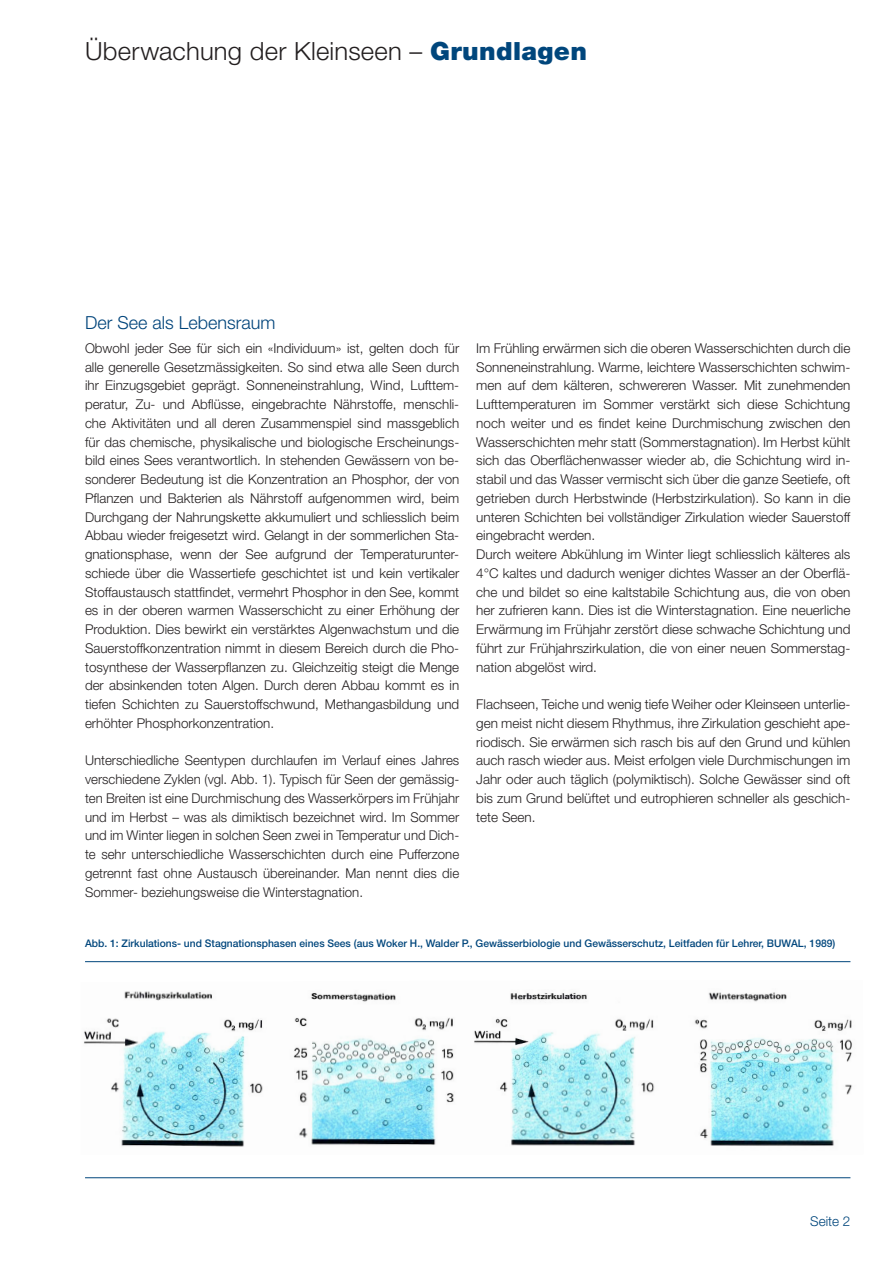
<style>
.page{position:relative;width:893px;height:1263px;background:#fff}
.page>*{position:absolute;margin:0;border:0;box-sizing:border-box;transform-origin:0 0}
.t1{font:300 25.2px "Helvetica Neue LT";letter-spacing:.01em;color:#231f20}
.t2{font:300 18px "Helvetica Neue LT";color:#00447b}
.t3{font:300 13.5px/18.8px "Helvetica Neue LT";color:#231f20;text-align:justify}
.t4{font:300 13.5px "Helvetica Neue LT";color:#00467c}
.t5{font:500 10.5px "Helvetica Neue LT";color:#00467c}
.s1{font-weight:900;color:#00467c}
</style>
<div class="page">
<img style="left:84px;top:991px;width:769px;height:156px">
<hr style="left:85px;top:961px;width:765px;height:1px;background:#00467c">
<hr style="left:85px;top:1177px;width:765px;height:1px;background:#00467c">
<h1 class="t1" style="left:85px;top:36px;width:503px">Überwachung der Kleinseen – <span class="s1">Grundlagen</span></h1>
<h2 class="t2" style="left:85px;top:312px;width:192px">Der See als Lebensraum</h2>
<p class="t3" style="left:85px;top:338px;width:376px">Obwohl jeder See für sich ein «Individuum» ist, gelten doch für alle generelle Gesetzmässigkeiten. So sind etwa alle Seen durch ihr Einzugsgebiet geprägt. Sonneneinstrahlung, Wind, Lufttem&shy;peratur, Zu- und Abflüsse, eingebrachte Nährstoffe, menschli&shy;che Aktivitäten und all deren Zusammenspiel sind massgeblich für das chemische, physikalische und biologische Erscheinungs&shy;bild eines Sees verantwortlich. In stehenden Gewässern von be&shy;sonderer Bedeutung ist die Konzentration an Phosphor, der von Pflanzen und Bakterien als Nährstoff aufgenommen wird, beim Durchgang der Nahrungskette akkumuliert und schliesslich beim Abbau wieder freigesetzt wird. Gelangt in der sommerlichen Sta&shy;gnationsphase, wenn der See aufgrund der Temperaturunter&shy;schiede über die Wassertiefe geschichtet ist und kein vertikaler Stoffaustausch stattfindet, vermehrt Phosphor in den See, kommt es in der oberen warmen Wasserschicht zu einer Erhöhung der Produktion. Dies bewirkt ein verstärktes Algenwachstum und die Sauerstoffkonzentration nimmt in diesem Bereich durch die Pho&shy;tosynthese der Wasserpflanzen zu. Gleichzeitig steigt die Menge der absinkenden toten Algen. Durch deren Abbau kommt es in tiefen Schichten zu Sauerstoffschwund, Methangasbildung und erhöhter Phosphorkonzentration.</p>
<p class="t3" style="left:85px;top:751px;width:376px">Unterschiedliche Seentypen durchlaufen im Verlauf eines Jahres verschiedene Zyklen (vgl. Abb. 1). Typisch für Seen der gemässig&shy;ten Breiten ist eine Durchmischung des Wasserkörpers im Frühjahr und im Herbst – was als dimiktisch bezeichnet wird. Im Sommer und im Winter liegen in solchen Seen zwei in Temperatur und Dich&shy;te sehr unterschiedliche Wasserschichten durch eine Pufferzone getrennt fast ohne Austausch übereinander. Man nennt dies die Sommer- beziehungsweise die Winterstagnation.</p>
<p class="t3" style="left:476px;top:338px;width:376px;text-align:left">Im Frühling erwärmen sich die oberen Wasserschichten durch die Sonneneinstrahlung. Warme, leichtere Wasserschichten schwim&shy;men auf dem kälteren, schwereren Wasser. Mit zunehmenden Lufttemperaturen im Sommer verstärkt sich diese Schichtung noch weiter und es findet keine Durchmischung zwischen den Wasserschichten mehr statt (Sommerstagnation). Im Herbst kühlt sich das Oberflächenwasser wieder ab, die Schichtung wird in&shy;stabil und das Wasser vermischt sich über die ganze Seetiefe, oft getrieben durch Herbstwinde (Herbstzirkulation). So kann in die unteren Schichten bei vollständiger Zirkulation wieder Sauerstoff eingebracht werden.<br>Durch weitere Abkühlung im Winter liegt schliesslich kälteres als 4°C kaltes und dadurch weniger dichtes Wasser an der Oberflä&shy;che und bildet so eine kaltstabile Schichtung aus, die von oben her zufrieren kann. Dies ist die Winterstagnation. Eine neuerliche Erwärmung im Frühjahr zerstört diese schwache Schichtung und führt zur Frühjahrszirkulation, die von einer neuen Sommerstag&shy;nation abgelöst wird.</p>
<p class="t3" style="left:476px;top:695px;width:376px">Flachseen, Teiche und wenig tiefe Weiher oder Kleinseen unterlie&shy;gen meist nicht diesem Rhythmus, ihre Zirkulation geschieht ape&shy;riodisch. Sie erwärmen sich rasch bis auf den Grund und kühlen auch rasch wieder aus. Meist erfolgen viele Durchmischungen im Jahr oder auch täglich (polymiktisch). Solche Gewässer sind oft bis zum Grund belüftet und eutrophieren schneller als geschich&shy;tete Seen.</p>
<p class="t5" style="left:85px;top:936px;width:752px">Abb. 1: Zirkulations- und Stagnationsphasen eines Sees (aus Woker H., Walder P., Gewässerbiologie und Gewässerschutz, Leitfaden für Lehrer, BUWAL, 1989)</p>
<p class="t4" style="left:810px;top:1213px;width:42px">Seite 2</p>
</div>
